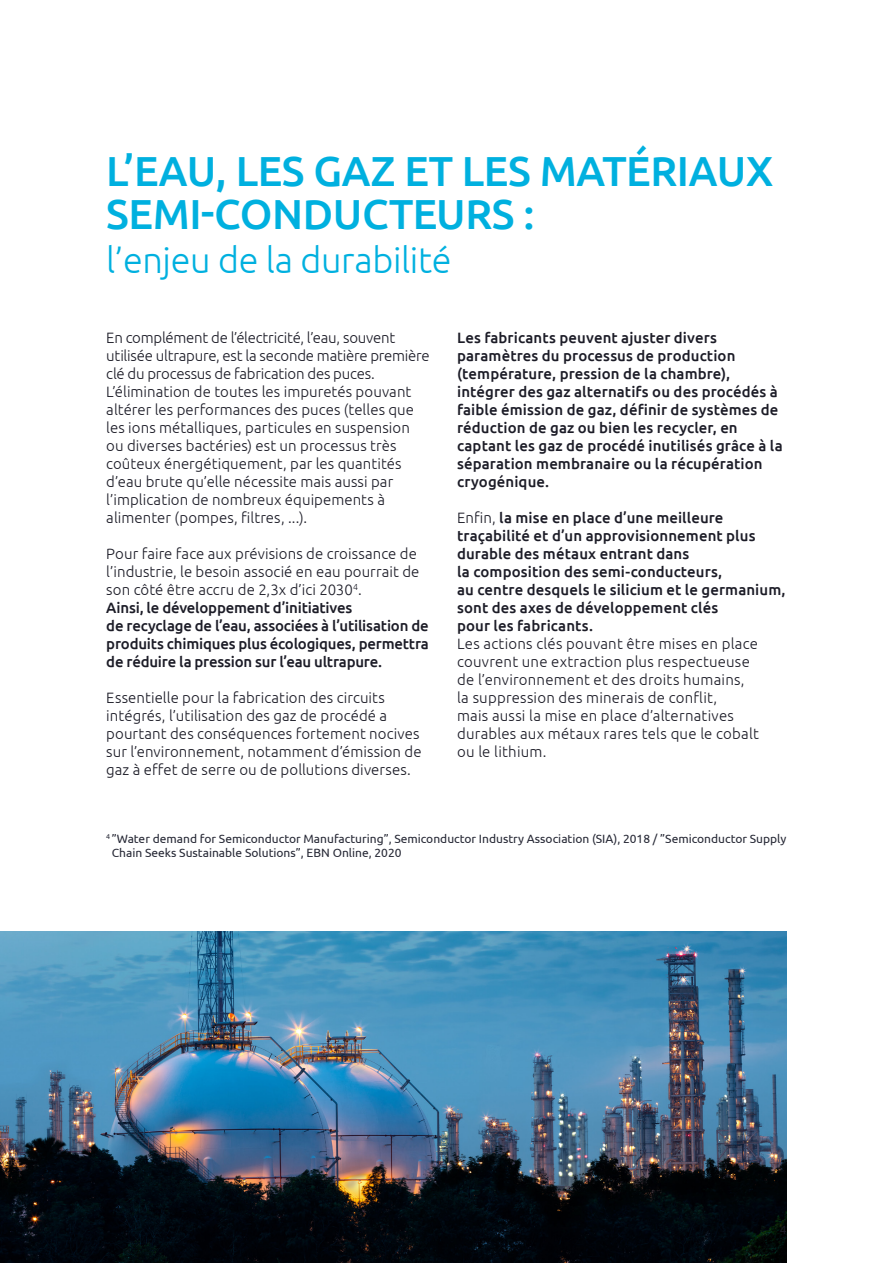
<style>
.page{position:relative;width:893px;height:1263px;background:#fff}
.page>*{position:absolute;margin:0;border:0;box-sizing:border-box;transform-origin:0 0}
.t1{font:500 42px/43.5px "Ubuntu";letter-spacing:-.01em;color:#00b0df}
.t2{font:300 36px "Ubuntu";letter-spacing:-.01em;color:#00b0df}
.t3{font:300 15px/18px "Ubuntu";letter-spacing:.005em;color:#1c1c27}
.t4{font:500 15px/18px "Ubuntu";letter-spacing:.005em;color:#1c1c27}
.t5{font:500 15px/18px "Ubuntu";letter-spacing:-.015em;color:#1c1c27}
.t6{font:12px/14.4px "Ubuntu";color:#272936}
.t7{font:12px "Ubuntu";color:#1c1c27}
.s1{font-weight:300}
</style>
<div class="page">
<img style="left:0;top:931px;width:787px;height:332px">
<h1 class="t1" style="left:106px;top:147px;width:669px">L’EAU, LES GAZ ET LES MATÉRIAUX<br>SEMI-CONDUCTEURS :</h1>
<h2 class="t2" style="left:106px;top:238px;width:347px">l’enjeu de la durabilité</h2>
<p class="t3" style="left:106px;top:328px;width:325px">En complément de l’électricité, l’eau, souvent utilisée ultrapure, est la seconde matière première clé du processus de fabrication des puces.<br>L’élimination de toutes les impuretés pouvant altérer les performances des puces (telles que les ions métalliques, particules en suspension ou diverses bactéries) est un processus très coûteux énergétiquement, par les quantités d’eau brute qu’elle nécessite mais aussi par l’implication de nombreux équipements à alimenter (pompes, filtres, ...).</p>
<p class="t5" style="left:106px;top:544px;width:324px"><span class="s1">Pour faire face aux prévisions de croissance de l’industrie, le besoin associé en eau pourrait de son côté être accru de 2,3x d’ici 2030</span><sup>4</sup><span class="s1">.<br></span>Ainsi, le développement d’initiatives<br>de recyclage de l’eau, associées à l’utilisation de produits chimiques plus écologiques, permettra de réduire la pression sur l’eau ultrapure.</p>
<p class="t3" style="left:106px;top:688px;width:317px">Essentielle pour la fabrication des circuits intégrés, l’utilisation des gaz de procédé a pourtant des conséquences fortement nocives sur l’environnement, notamment d’émission de gaz à effet de serre ou de pollutions diverses.</p>
<p class="t4" style="left:457px;top:328px;width:327px">Les fabricants peuvent ajuster divers paramètres du processus de production (température, pression de la chambre), intégrer des gaz alternatifs ou des procédés à faible émission de gaz, définir de systèmes de réduction de gaz ou bien les recycler, en captant les gaz de procédé inutilisés grâce à la séparation membranaire ou la récupération cryogénique.</p>
<p class="t4" style="left:457px;top:508px;width:330px"><span class="s1">Enfin,</span> la mise en place d’une meilleure traçabilité et d’un approvisionnement plus durable des métaux entrant dans<br>la composition des semi-conducteurs,<br>au centre desquels le silicium et le germanium, sont des axes de développement clés<br>pour les fabricants.</p>
<p class="t3" style="left:457px;top:634px;width:303px">Les actions clés pouvant être mises en place couvrent une extraction plus respectueuse de l’environnement et des droits humains, la suppression des minerais de conflit,<br>mais aussi la mise en place d’alternatives durables aux métaux rares tels que le cobalt ou le lithium.</p>
<p class="t6" style="left:112px;top:831px;width:676px;text-indent:-6px"><sup>4</sup> ”Water demand for Semiconductor Manufacturing”, Semiconductor Industry Association (SIA), 2018 / ”Semiconductor Supply<br>Chain Seeks Sustainable Solutions”, EBN Online, 2020</p>
<p class="t7" style="left:780px;top:1222px;width:8px">4</p>
</div>
